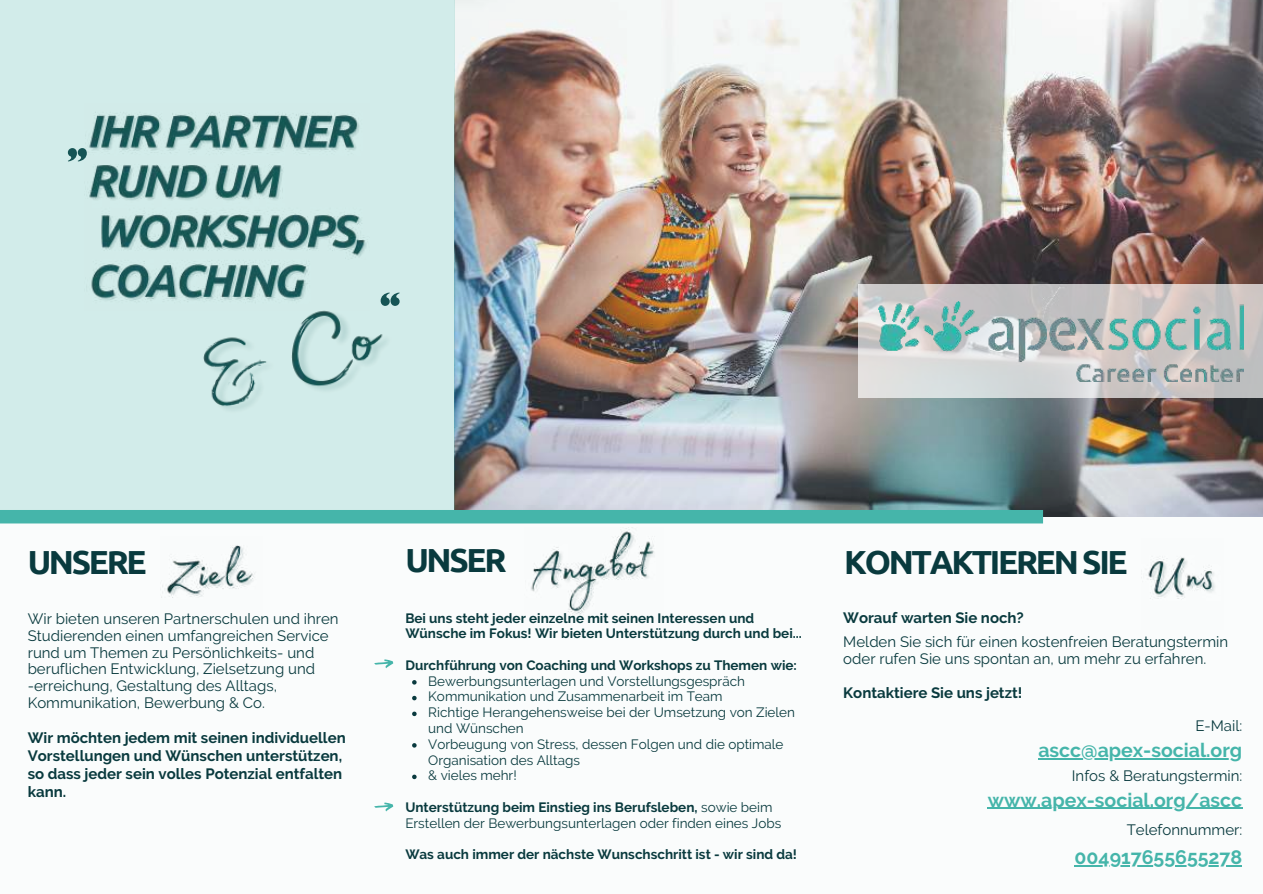
<style>
.page{position:relative;width:1263px;height:894px;background:#fff}
.page>*{position:absolute;margin:0;border:0;box-sizing:border-box;transform-origin:0 0}
.t1{font:700 33.3px "Ubuntu";letter-spacing:-.07em;color:#093a3e}
.t2{font:700 19.5px "Raleway";color:#45b5aa}
.t3{font:15px/16.8px "Raleway";color:#093a3e}
.t4{font:700 15px/18px "Raleway";color:#093a3e}
.t5{font:13.5px/15.8px "Raleway";color:#093a3e}
.t6{font:700 13.5px/15.8px "Raleway";color:#093a3e}
.s1{font-weight:700}
</style>
<div class="page">
<div style="left:0;top:0;width:1263px;height:893px;background:#fafcfc"></div>
<img style="left:455px;top:0;width:808px;height:516px">
<svg style="left:858px;top:284px;width:405px;height:113px;background:#cdcbcb"></svg>
<div style="left:0;top:510px;width:1043px;height:13px;background:#45b5aa"></div>
<svg style="left:412px;top:680px;width:5px;height:4px"></svg>
<svg style="left:412px;top:695px;width:5px;height:5px"></svg>
<svg style="left:412px;top:711px;width:5px;height:5px"></svg>
<svg style="left:412px;top:743px;width:5px;height:4px"></svg>
<svg style="left:412px;top:774px;width:5px;height:4px"></svg>
<svg style="left:374px;top:659px;width:19px;height:9px"></svg>
<svg style="left:374px;top:802px;width:19px;height:9px"></svg>
<hr style="left:1038px;top:758px;width:204px;height:1px;background:#45b5aa">
<hr style="left:988px;top:807px;width:49px;height:1px;background:#45b5aa">
<hr style="left:1037px;top:807px;width:205px;height:1px;background:#45b5aa">
<hr style="left:1075px;top:865px;width:167px;height:1px;background:#45b5aa">
<img style="left:531px;top:527px;width:123px;height:87px">
<img style="left:161px;top:545px;width:93px;height:53px">
<img style="left:1148px;top:557px;width:67px;height:42px">
<img style="left:879px;top:301px;width:364px;height:80px">
<svg style="left:0;top:0;width:455px;height:510px;background:#c2dfdd"></svg>
<h1 class="t1" style="left:28px;top:542px;width:121px">UNSERE</h1>
<h1 class="t1" style="left:405px;top:539px;width:103px">UNSER</h1>
<h1 class="t1" style="left:844px;top:541px;width:285px">KONTAKTIEREN SIE</h1>
<p class="t3" style="left:28px;top:610px;width:312px">Wir bieten unseren Partnerschulen und ihren Studierenden einen umfangreichen Service rund um Themen zu Persönlichkeits- und beruflichen Entwicklung, Zielsetzung und -erreichung, Gestaltung des Alltags, Kommunikation, Bewerbung &amp; Co.</p>
<p class="t4" style="left:28px;top:728px;width:319px">Wir möchten jedem mit seinen individuellen Vorstellungen und Wünschen unterstützen, so dass jeder sein volles Potenzial entfalten kann.</p>
<p class="t6" style="left:405px;top:610px;width:398px">Bei uns steht jeder einzelne mit seinen Interessen und<br>Wünsche im Fokus! Wir bieten Unterstützung durch und bei...</p>
<p class="t6" style="left:405px;top:657px;width:393px">Durchführung von Coaching und Workshops zu Themen wie:</p>
<p class="t5" style="left:428px;top:672px;width:368px">Bewerbungsunterlagen und Vorstellungsgespräch Kommunikation und Zusammenarbeit im Team<br>Richtige Herangehensweise bei der Umsetzung von Zielen und Wünschen<br>Vorbeugung von Stress, dessen Folgen und die optimale Organisation des Alltags<br>&amp; vieles mehr!</p>
<p class="t5" style="left:405px;top:798px;width:377px"><span class="s1">Unterstützung beim Einstieg ins Berufsleben,</span> sowie beim<br>Erstellen der Bewerbungsunterlagen oder finden eines Jobs</p>
<p class="t6" style="left:405px;top:846px;width:393px">Was auch immer der nächste Wunschschritt ist - wir sind da!</p>
<p class="t4" style="left:843px;top:609px;width:182px">Worauf warten Sie noch?</p>
<p class="t3" style="left:843px;top:633px;width:386px">Melden Sie sich für einen kostenfreien Beratungstermin oder rufen Sie uns spontan an, um mehr zu erfahren.</p>
<p class="t4" style="left:843px;top:683px;width:181px">Kontaktiere Sie uns jetzt!</p>
<p class="t3" style="left:1195px;top:717px;width:48px">E-Mail:</p>
<h2 class="t2" style="left:1038px;top:739px;width:205px">ascc@apex-social.org</h2>
<p class="t3" style="left:1072px;top:766px;width:172px">Infos &amp; Beratungstermin:</p>
<h2 class="t2" style="left:988px;top:788px;width:256px">www.apex-social.org/ascc</h2>
<p class="t3" style="left:1127px;top:820px;width:117px">Telefonnummer:</p>
<h2 class="t2" style="left:1075px;top:845px;width:169px">004917655655278</h2>
</div>
